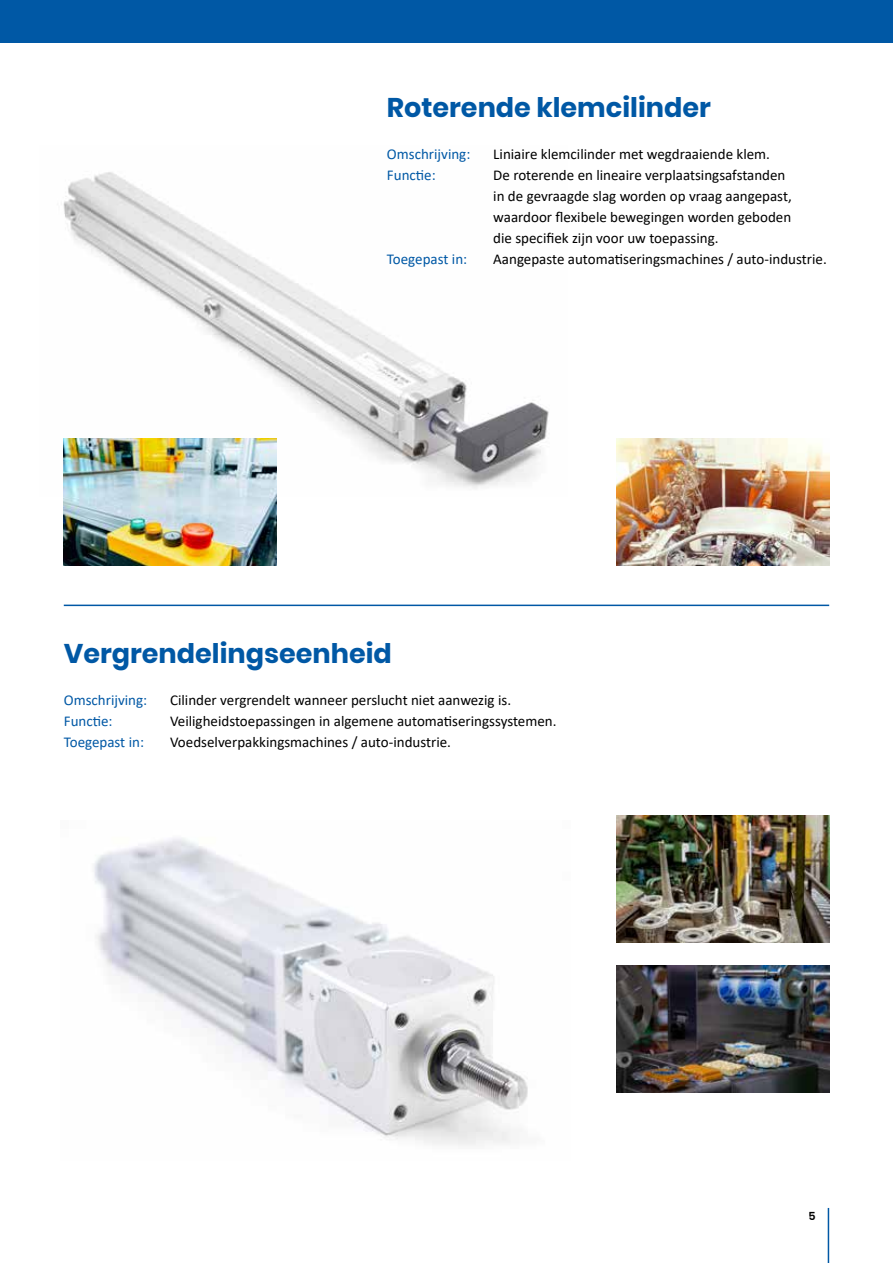
<style>
.page{position:relative;width:893px;height:1263px;background:#fff}
.page>*{position:absolute;margin:0;border:0;box-sizing:border-box;transform-origin:0 0}
.t1{font:700 27px "Poppins";color:#0058a5}
.t2{font:15px/21px "Calibri";color:#000}
.t3{font:15px "Calibri";color:#0058a5}
.t4{font:600 11.25px "Poppins";color:#000}
</style>
<div class="page">
<img style="left:63px;top:172px;width:486px;height:325px">
<img style="left:94px;top:838px;width:434px;height:308px">
<hr style="left:64px;top:605px;width:765px;height:1px;background:#0058a5">
<hr style="left:828px;top:1208px;width:1px;height:55px;background:#0058a5">
<img style="left:617px;top:438px;width:212px;height:128px">
<img style="left:64px;top:438px;width:212px;height:128px">
<img style="left:617px;top:815px;width:212px;height:127px">
<img style="left:617px;top:965px;width:212px;height:128px">
<div style="left:0;top:0;width:893px;height:43px;background:#0058a5"></div>
<h1 class="t1" style="left:387px;top:92px;width:325px">Roterende klemcilinder</h1>
<p class="t3" style="left:387px;top:144px;width:85px">Omschrijving:</p>
<p class="t2" style="left:493px;top:143px;width:278px">Liniaire klemcilinder met wegdraaiende klem.</p>
<p class="t3" style="left:387px;top:165px;width:50px">Functie:</p>
<p class="t2" style="left:493px;top:164px;width:300px">De roterende en lineaire verplaatsingsafstanden in de gevraagde slag worden op vraag aangepast, waardoor flexibele bewegingen worden geboden die specifiek zijn voor uw toepassing.</p>
<p class="t3" style="left:387px;top:249px;width:82px">Toegepast in:</p>
<p class="t2" style="left:493px;top:248px;width:335px">Aangepaste automatiseringsmachines / auto-industrie.</p>
<h1 class="t1" style="left:64px;top:638px;width:330px">Vergrendelingseenheid</h1>
<p class="t3" style="left:64px;top:690px;width:85px">Omschrijving:</p>
<p class="t2" style="left:170px;top:689px;width:343px">Cilinder vergrendelt wanneer perslucht niet aanwezig is.</p>
<p class="t3" style="left:64px;top:711px;width:50px">Functie:</p>
<p class="t2" style="left:170px;top:710px;width:388px">Veiligheidstoepassingen in algemene automatiseringssystemen.</p>
<p class="t3" style="left:64px;top:732px;width:82px">Toegepast in:</p>
<p class="t2" style="left:170px;top:731px;width:282px">Voedselverpakkingsmachines / auto-industrie.</p>
<p class="t4" style="left:809px;top:1209px;width:9px">5</p>
</div>
